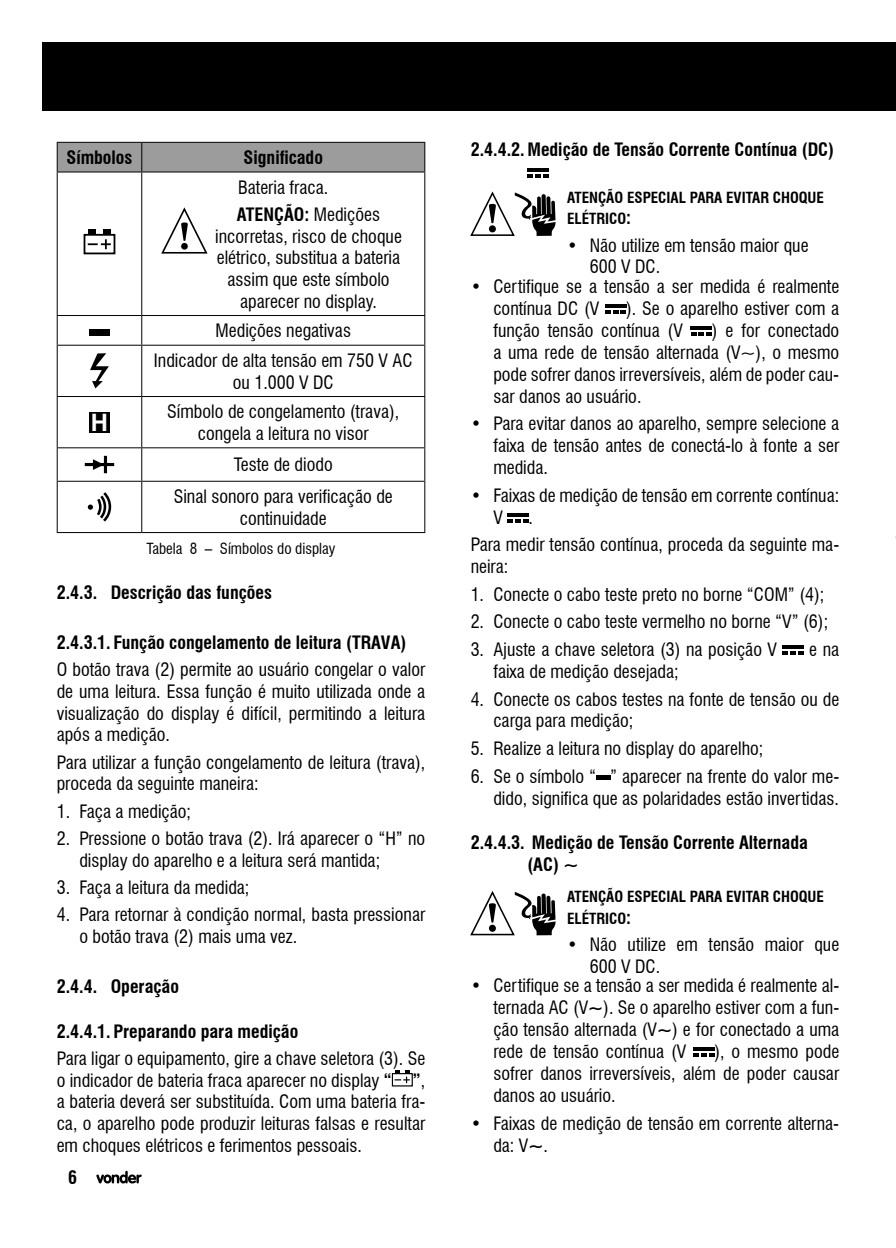
<style>
.page{position:relative;width:896px;height:1248px;background:#fff}
.page>*{position:absolute;margin:0;border:0;box-sizing:border-box;transform-origin:0 0}
.t1{font:700 24px "Arial";color:#fff}
.t2{font:condensed 18px/21.6px "Swiss 721 BT";color:#000}
.t3{font:700 condensed 18px/22px "Swiss 721 BT";color:#000}
.t4{font:700 condensed 15px/21.6px "Swiss 721 BT";color:#000}
.t5{font:condensed 15px "Swiss 721 BT";color:#000}
.s1{font-weight:700}
.s2{font-size:18px}
</style>
<div class="page">
<div style="left:57px;top:142px;width:368px;height:29px;background:#9c9c9c"></div>
<hr style="left:57px;top:171px;width:85px;height:1px;background:#000">
<hr style="left:57px;top:172px;width:1px;height:143px;background:#000">
<hr style="left:142px;top:171px;width:283px;height:1px;background:#000">
<hr style="left:141px;top:172px;width:1px;height:143px;background:#000">
<hr style="left:424px;top:172px;width:1px;height:143px;background:#000">
<hr style="left:57px;top:315px;width:85px;height:1px;background:#000">
<svg style="left:57px;top:316px;width:1px;height:29px"></svg>
<hr style="left:142px;top:315px;width:283px;height:1px;background:#000">
<svg style="left:141px;top:316px;width:1px;height:29px"></svg>
<svg style="left:424px;top:316px;width:1px;height:29px"></svg>
<hr style="left:57px;top:345px;width:85px;height:1px;background:#000">
<hr style="left:57px;top:346px;width:1px;height:50px;background:#000">
<hr style="left:142px;top:345px;width:283px;height:1px;background:#000">
<hr style="left:141px;top:346px;width:1px;height:50px;background:#000">
<hr style="left:424px;top:346px;width:1px;height:50px;background:#000">
<hr style="left:57px;top:396px;width:85px;height:1px;background:#000">
<hr style="left:57px;top:397px;width:1px;height:50px;background:#000">
<hr style="left:142px;top:396px;width:283px;height:1px;background:#000">
<hr style="left:141px;top:397px;width:1px;height:50px;background:#000">
<hr style="left:424px;top:397px;width:1px;height:50px;background:#000">
<hr style="left:57px;top:447px;width:85px;height:1px;background:#000">
<hr style="left:57px;top:448px;width:1px;height:32px;background:#000">
<hr style="left:142px;top:447px;width:283px;height:1px;background:#000">
<hr style="left:141px;top:448px;width:1px;height:32px;background:#000">
<hr style="left:424px;top:448px;width:1px;height:32px;background:#000">
<hr style="left:57px;top:480px;width:85px;height:1px;background:#000">
<hr style="left:57px;top:481px;width:1px;height:51px;background:#000">
<hr style="left:142px;top:480px;width:283px;height:1px;background:#000">
<hr style="left:141px;top:481px;width:1px;height:51px;background:#000">
<hr style="left:424px;top:481px;width:1px;height:51px;background:#000">
<hr style="left:57px;top:532px;width:85px;height:1px;background:#000">
<hr style="left:142px;top:532px;width:283px;height:1px;background:#000">
<div style="left:84px;top:234px;width:31px;height:20px;border:2px solid #000"></div>
<div style="left:89px;top:229px;width:7px;height:6px;background:#000"></div>
<div style="left:103px;top:229px;width:7px;height:6px;background:#000"></div>
<svg style="left:88px;top:239px;width:23px;height:10px"></svg>
<svg style="left:161px;top:207px;width:47px;height:47px"></svg>
<div style="left:89px;top:329px;width:21px;height:7px;background:#000"></div>
<svg style="left:90px;top:353px;width:19px;height:35px"></svg>
<div style="left:89px;top:411px;width:21px;height:21px;background:#000"></div>
<svg style="left:93px;top:459px;width:11px;height:11px"></svg>
<hr style="left:85px;top:463px;width:29px;height:3px;background:#000">
<hr style="left:104px;top:456px;width:3px;height:17px;background:#000">
<svg style="left:88px;top:492px;width:24px;height:30px"></svg>
<div style="left:392px;top:1072px;width:21px;height:14px;border:1px solid #000"></div>
<svg style="left:394px;top:1070px;width:16px;height:13px"></svg>
<hr style="left:527px;top:168px;width:21px;height:3px;background:#000">
<svg style="left:527px;top:174px;width:21px;height:3px"></svg>
<svg style="left:470px;top:191px;width:85px;height:45px"></svg>
<hr style="left:605px;top:304px;width:21px;height:3px;background:#000">
<svg style="left:605px;top:310px;width:21px;height:3px"></svg>
<hr style="left:691px;top:326px;width:21px;height:3px;background:#000">
<svg style="left:691px;top:332px;width:21px;height:3px"></svg>
<hr style="left:507px;top:513px;width:21px;height:3px;background:#000">
<svg style="left:507px;top:519px;width:21px;height:3px"></svg>
<hr style="left:782px;top:645px;width:22px;height:3px;background:#000">
<svg style="left:782px;top:651px;width:22px;height:3px"></svg>
<hr style="left:596px;top:775px;width:14px;height:4px;background:#000">
<svg style="left:470px;top:891px;width:85px;height:45px"></svg>
<hr style="left:693px;top:1047px;width:21px;height:3px;background:#000">
<svg style="left:693px;top:1053px;width:21px;height:3px"></svg>
<div style="left:867px;top:43px;width:29px;height:68px;background:#000"></div>
<div style="left:43px;top:43px;width:824px;height:68px;background:#000"></div>
<svg style="left:96px;top:1170px;width:46px;height:13px"></svg>
<p class="t3" style="left:66px;top:146px;width:67px">Símbolos</p>
<p class="t3" style="left:244px;top:146px;width:81px">Significado</p>
<p class="t2" style="left:237px;top:173px;width:145px;line-height:27.4px">Bateria fraca.<br><span class="s1">ATENÇÃO:</span> Medições</p>
<p class="t2" style="left:215px;top:225px;width:188px;text-align:center">incorretas, risco de choque elétrico, substitua a bateria assim que este símbolo aparecer no display.</p>
<p class="t2" style="left:154px;top:316px;width:260px;line-height:29.6px;text-align:center">Medições negativas<br>Indicador de alta tensão em 750 V AC</p>
<p class="t2" style="left:233px;top:371px;width:103px">ou 1.000 V DC</p>
<h1 class="t1" style="left:91px;top:405px;width:19px">H</h1>
<p class="t2" style="left:167px;top:401px;width:233px;text-align:center">Símbolo de congelamento (trava), congela a leitura no visor</p>
<p class="t2" style="left:174px;top:449px;width:221px;line-height:31.6px;text-align:center">Teste de diodo<br>Sinal sonoro para verificação de</p>
<p class="t2" style="left:240px;top:507px;width:89px">continuidade</p>
<p class="t5" style="left:146px;top:540px;width:191px">Tabela 8 – Símbolos do display</p>
<p class="t3" style="left:57px;top:581px;width:217px">2.4.3. Descrição das funções</p>
<p class="t3" style="left:57px;top:631px;width:351px">2.4.3.1. Função congelamento de leitura (TRAVA)</p>
<p class="t2" style="left:57px;top:658px;width:370px;text-align:justify">O botão trava (2) permite ao usuário congelar o valor de uma leitura. Essa função é muito utilizada onde a visualização do display é difícil, permitindo a leitura após a medição.</p>
<p class="t2" style="left:57px;top:751px;width:370px">Para utilizar a função congelamento de leitura (trava), proceda da seguinte maneira:</p>
<p class="t2" style="left:57px;top:800px;width:136px">1. Faça a medição;</p>
<p class="t2" style="left:79px;top:827px;width:347px;text-indent:-23px">2. Pressione o botão trava (2). Irá aparecer o “H” no display do aparelho e a leitura será mantida;</p>
<p class="t2" style="left:57px;top:876px;width:194px">3. Faça a leitura da medida;</p>
<p class="t2" style="left:79px;top:904px;width:347px;text-indent:-23px">4. Para retornar à condição normal, basta pressionar o botão trava (2) mais uma vez.</p>
<p class="t3" style="left:57px;top:975px;width:124px">2.4.4. Operação</p>
<p class="t3" style="left:57px;top:1019px;width:243px">2.4.4.1. Preparando para medição</p>
<p class="t2" style="left:57px;top:1047px;width:370px;text-align:justify">Para ligar o equipamento, gire a chave seletora (3). Se o indicador de bateria fraca aparecer no display <span class="s1">“ ”</span>, a bateria deverá ser substituída. Com uma bateria fra&shy;ca, o aparelho pode produzir leituras falsas e resultar em choques elétricos e ferimentos pessoais.</p>
<p class="t3" style="left:68px;top:1166px;width:10px">6</p>
<p class="t3" style="left:471px;top:138px;width:365px">2.4.4.2.Medição de Tensão Corrente Contínua (DC)</p>
<p class="t4" style="left:567px;top:186px;width:258px">ATENÇÃO ESPECIAL PARA EVITAR CHOQUE<br>ELÉTRICO<span class="s2">:</span></p>
<p class="t2" style="left:590px;top:234px;width:220px;text-indent:-23px">• Não utilize em tensão maior que<br>600 V DC.</p>
<p class="t2" style="left:493px;top:275px;width:347px;text-indent:-23px">• Certifique se a tensão a ser medida é realmente contínua DC (V</p>
<p class="t2" style="left:493px;top:297px;width:347px;text-indent:133px">). Se o aparelho estiver com a função tensão contínua (V</p>
<p class="t2" style="left:493px;top:319px;width:347px;text-align:justify;text-indent:219px">) e for conectado a uma rede de tensão alternada (V~), o mesmo pode sofrer danos irreversíveis, além de poder cau&shy;sar danos ao usuário.</p>
<p class="t2" style="left:493px;top:412px;width:347px;text-align:justify;text-indent:-23px">• Para evitar danos ao aparelho, sempre selecione a faixa de tensão antes de conectá-lo à fonte a ser medida.</p>
<p class="t2" style="left:493px;top:484px;width:347px;text-indent:-23px">• Faixas de medição de tensão em corrente contínua:<br>V</p>
<p class="t2" style="left:471px;top:503px;width:370px;line-height:27.6px;text-indent:58px">.<br>Para medir tensão contínua, proceda da seguinte ma-</p>
<p class="t2" style="left:471px;top:555px;width:39px">neira:</p>
<p class="t2" style="left:471px;top:583px;width:355px">1. Conecte o cabo teste preto no borne “COM” (4);</p>
<p class="t2" style="left:471px;top:611px;width:359px">2. Conecte o cabo teste vermelho no borne “V” (6);</p>
<p class="t2" style="left:471px;top:638px;width:308px">3. Ajuste a chave seletora (3) na posição V</p>
<p class="t2" style="left:809px;top:638px;width:31px">e na</p>
<p class="t2" style="left:493px;top:660px;width:187px">faixa de medição desejada;</p>
<p class="t2" style="left:493px;top:688px;width:347px;text-indent:-23px">4. Conecte os cabos testes na fonte de tensão ou de carga para medição;</p>
<p class="t2" style="left:471px;top:737px;width:294px">5. Realize a leitura no display do aparelho;</p>
<p class="t2" style="left:471px;top:765px;width:370px;text-align:right">6. Se o símbolo “ ” aparecer na frente do valor me&shy;dido, significa que as polaridades estão invertidas.</p>
<p class="t3" style="left:527px;top:831px;width:282px;text-indent:-57px">2.4.4.3. Medição de Tensão Corrente Alternada (AC) ~</p>
<p class="t4" style="left:567px;top:885px;width:258px">ATENÇÃO ESPECIAL PARA EVITAR CHOQUE<br>ELÉTRICO<span class="s2">:</span></p>
<p class="t2" style="left:590px;top:933px;width:251px;text-indent:-23px">• Não utilize em tensão maior que<br>600 V DC.</p>
<p class="t2" style="left:493px;top:974px;width:347px;text-align:justify;text-indent:-23px">• Certifique se a tensão a ser medida é realmente al&shy;ternada AC (V<span class="s1">~</span>). Se o aparelho estiver com a fun&shy;ção tensão alternada (V<span class="s1">~</span>) e for conectado a uma rede de tensão contínua (V</p>
<p class="t2" style="left:493px;top:1040px;width:347px;text-align:justify;text-indent:221px">), o mesmo pode sofrer danos irreversíveis, além de poder causar danos ao usuário.</p>
<p class="t2" style="left:493px;top:1111px;width:347px;text-indent:-23px">• Faixas de medição de tensão em corrente alterna&shy;da: V<span class="s1">~</span>.</p>
</div>
